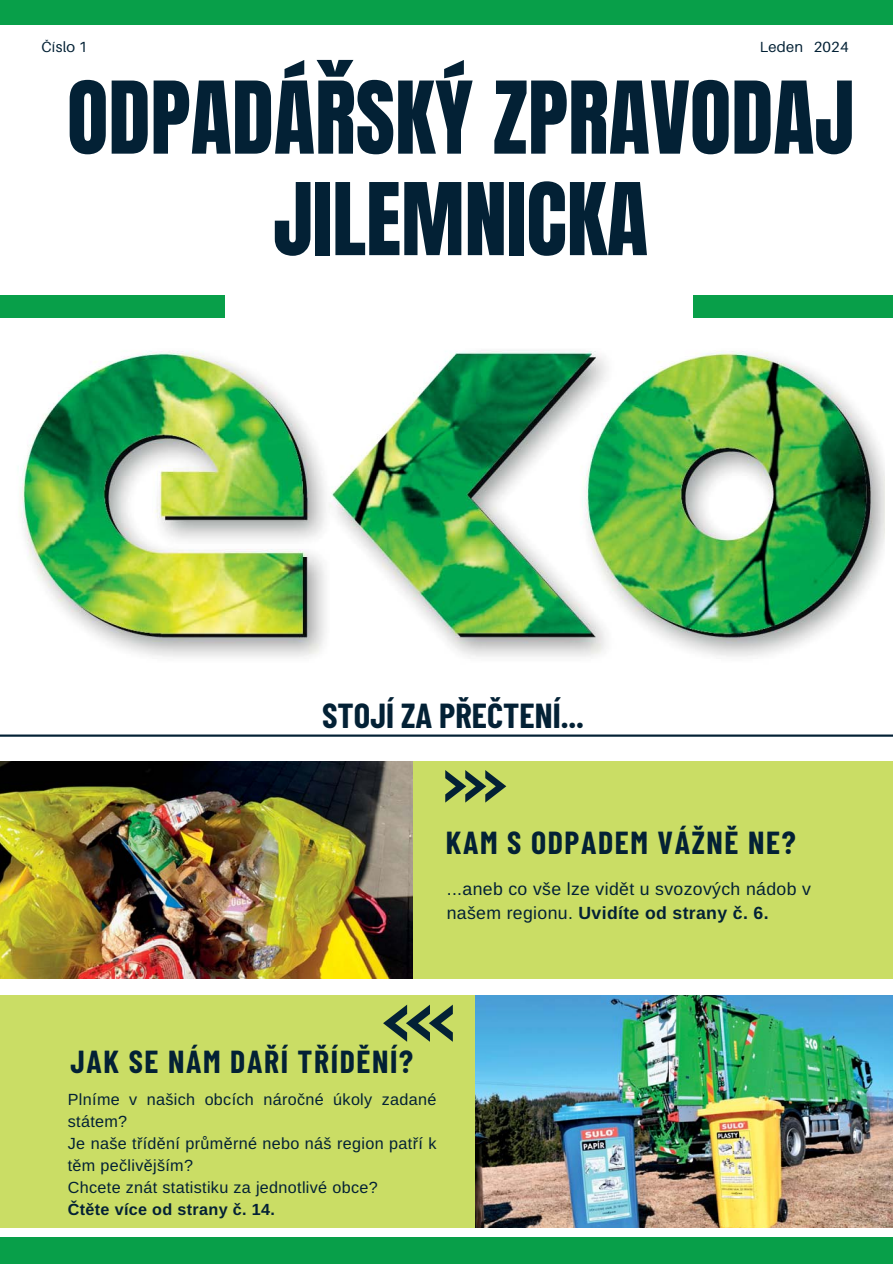
<style>
.page{position:relative;width:893px;height:1264px;background:#fff}
.page>*{position:absolute;margin:0;border:0;box-sizing:border-box;transform-origin:0 0}
.t1{font:85.05px/101.4px "Anton";color:#032135;text-align:center}
.t2{font:700 34.8px "Barlow Condensed";color:#032135}
.t3{font:700 31.95px "Barlow Condensed";letter-spacing:.05em;color:#032135}
.t4{font:17.7px/24.3px "Arimo";letter-spacing:.02em;color:#032135}
.t5{font:16.2px/22px "Arimo";letter-spacing:.02em;color:#032135}
.t6{font:700 16.2px "Arimo";letter-spacing:.02em;color:#032135}
.t7{font:14.7px "Aileron";letter-spacing:.015em;color:#032135}
.s1{font-weight:700}
</style>
<div class="page">
<img style="left:0;top:761px;width:413px;height:217px">
<div style="left:413px;top:761px;width:479px;height:217px;background:#cadd65"></div>
<img style="left:18px;top:350px;width:866px;height:307px">
<div style="left:0;top:295px;width:225px;height:22px;background:#089f49"></div>
<div style="left:693px;top:295px;width:199px;height:22px;background:#089f49"></div>
<div style="left:0;top:995px;width:476px;height:232px;background:#cadd65"></div>
<svg style="left:445px;top:770px;width:61px;height:32px"></svg>
<svg style="left:383px;top:1004px;width:70px;height:37px"></svg>
<div style="left:0;top:0;width:892px;height:25px;background:#089f49"></div>
<div style="left:0;top:1237px;width:892px;height:26px;background:#089f49"></div>
<hr style="left:0;top:734px;width:892px;height:2px;background:#032135">
<img style="left:476px;top:995px;width:416px;height:232px">
<p class="t7" style="left:41px;top:38px;width:47px">Číslo 1</p>
<p class="t7" style="left:759px;top:38px;width:90px">Leden 2024</p>
<h1 class="t1" style="left:67px;top:80px;width:788px">ODPADÁŘSKÝ ZPRAVODAJ<br>JILEMNICKA</h1>
<h2 class="t2" style="left:322px;top:695px;width:263px">STOJÍ ZA PŘEČTENÍ...</h2>
<h3 class="t3" style="left:446px;top:824px;width:351px">KAM S ODPADEM VÁŽNĚ NE?</h3>
<p class="t4" style="left:447px;top:878px;width:365px">...aneb co vše lze vidět u svozových nádob v našem regionu. <span class="s1">Uvidíte od strany č. 6.</span></p>
<h3 class="t3" style="left:70px;top:1043px;width:344px">JAK SE NÁM DAŘÍ TŘÍDĚNÍ?</h3>
<p class="t5" style="left:68px;top:1089px;width:370px">Plníme v našich obcích náročné úkoly zadané státem?<br>Je naše třídění průměrné nebo náš region patří k těm pečlivějším?<br>Chcete znát statistiku za jednotlivé obce?</p>
<p class="t6" style="left:68px;top:1203px;width:208px">Čtěte více od strany č. 14.</p>
</div>
